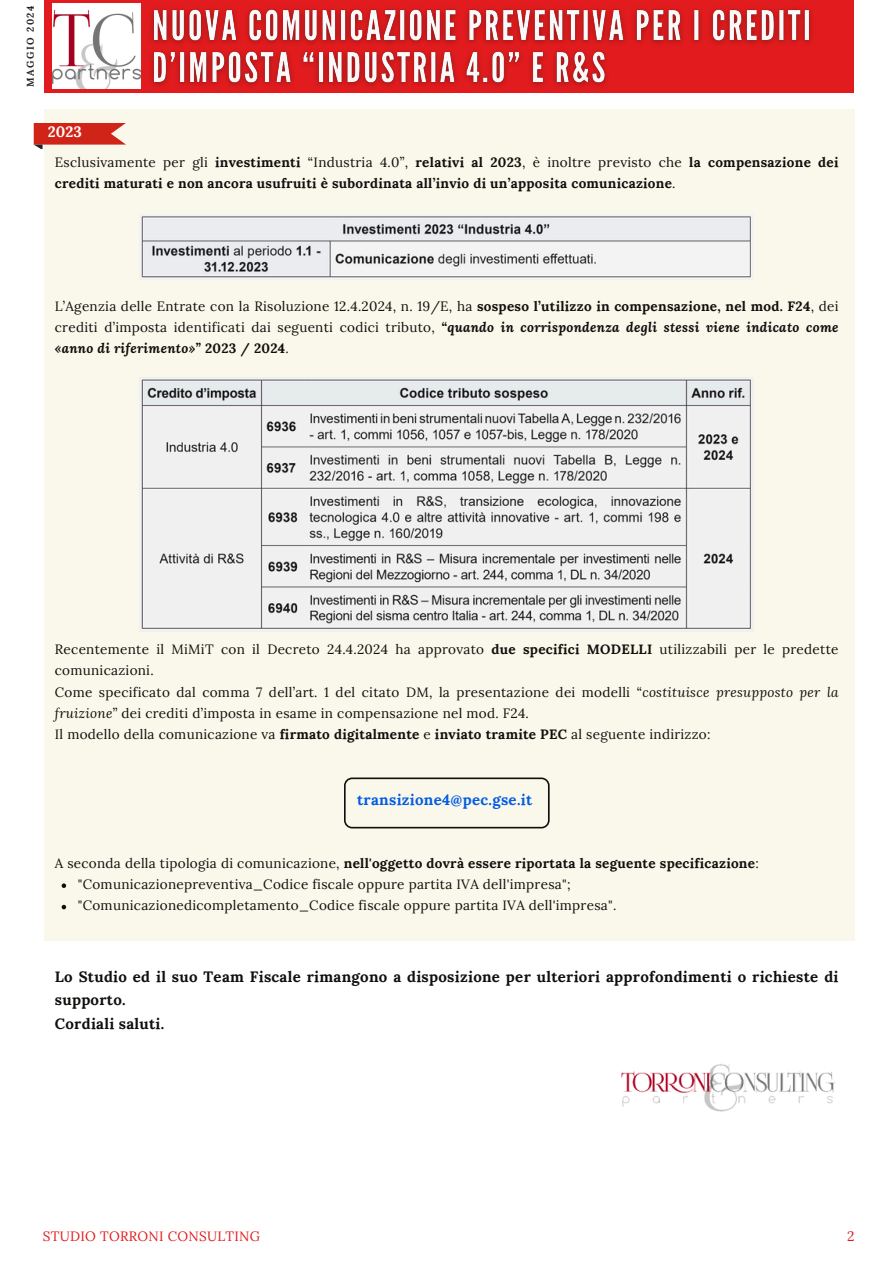
<style>
.page{position:relative;width:894px;height:1264px;background:#fff}
.page>*{position:absolute;margin:0;border:0;box-sizing:border-box;transform-origin:0 0}
.t1{font:700 15px/23.7px "Lora";letter-spacing:.02em;color:#100f0d}
.t2{font:700 15px "Lora";letter-spacing:.02em;color:#035ce1}
.t3{font:700 15px "Lora";color:#fff}
.t4{font:13.8px "Lora";color:#e21c1e}
.t5{font:13.5px/21.3px "Lora";letter-spacing:.02em;color:#100f0d}
.t6{font:700 13.5px/21.3px "Lora";letter-spacing:.02em;color:#100f0d}
.t7{font:13.5px "Lora";letter-spacing:.02em;color:#e21c1e}
.t8{font:700 9.75px "Lora";letter-spacing:.15em;color:#222}
.s1{font-weight:400}
.s2{font-weight:700}
.s3{font-weight:700;font-style:italic}
.s4{font-style:italic}
</style>
<div class="page">
<div style="left:44px;top:0;width:809px;height:92px;background:#e21c1e"></div>
<img style="left:53px;top:3px;width:88px;height:86px">
<img style="left:144px;top:8px;width:676px;height:85px">
<div style="left:44px;top:109px;width:810px;height:831px;background:#faf8ea"></div>
<svg style="left:34px;top:124px;width:92px;height:25px"></svg>
<img style="left:140px;top:216px;width:612px;height:63px">
<img style="left:140px;top:377px;width:611px;height:253px">
<svg style="left:62px;top:883px;width:4px;height:5px"></svg>
<svg style="left:62px;top:904px;width:4px;height:5px"></svg>
<svg style="left:344px;top:777px;width:205px;height:51px"></svg>
<img style="left:621px;top:1064px;width:215px;height:48px">
<p class="t8" style="left:24px;top:87px;width:83px;rotate:-90deg">MAGGIO 2024</p>
<p class="t3" style="left:48px;top:122px;width:35px">2023</p>
<h3 class="t6" style="left:55px;top:151px;width:785px"><span class="s1">Esclusivamente per gli</span> investimenti <span class="s1">“Industria 4.0”,</span> relativi al 2023<span class="s1">, è inoltre previsto che</span> la compensazione dei crediti maturati e non ancora usufruiti è subordinata all’invio di un’apposita comunicazione<span class="s1">.</span></h3>
<p class="t5" style="left:55px;top:295px;width:784px;text-align:justify">L’Agenzia delle Entrate con la Risoluzione 12.4.2024, n. 19/E, ha <span class="s2">sospeso l’utilizzo in compensazione, nel mod. F24</span>, dei crediti d’imposta identificati dai seguenti codici tributo, <span class="s3">“quando in corrispondenza degli stessi viene indicato come «anno di riferimento»”</span> <span class="s2">2023 / 2024</span>.</p>
<p class="t5" style="left:55px;top:638px;width:784px">Recentemente il MiMiT con il Decreto 24.4.2024 ha approvato <span class="s2">due specifici MODELLI</span> utilizzabili per le predette comunicazioni.<br>Come specificato dal comma 7 dell’art. 1 del citato DM, la presentazione dei modelli “<span class="s4">costituisce presupposto per la fruizione</span>” dei crediti d’imposta in esame in compensazione nel mod. F24.<br>Il modello della comunicazione va <span class="s2">firmato digitalmente</span> e <span class="s2">inviato tramite PEC</span> al seguente indirizzo:</p>
<p class="t2" style="left:357px;top:789px;width:176px">transizione4@pec.gse.it</p>
<h4 class="t6" style="left:55px;top:852px;width:705px"><span class="s1">A seconda della tipologia di comunicazione,</span> nell'oggetto dovrà essere riportata la seguente specificazione<span class="s1">:</span></h4>
<p class="t5" style="left:78px;top:873px;width:494px">"Comunicazionepreventiva_Codice fiscale oppure partita IVA dell'impresa";</p>
<h4 class="t5" style="left:78px;top:894px;width:540px">"Comunicazionedicompletamento_Codice fiscale oppure partita IVA dell'impresa".</h4>
<h3 class="t1" style="left:55px;top:964px;width:784px">Lo Studio ed il suo Team Fiscale rimangono a disposizione per ulteriori approfondimenti o richieste di supporto.<br>Cordiali saluti.</h3>
<h4 class="t7" style="left:43px;top:1227px;width:219px">STUDIO TORRONI CONSULTING</h4>
<p class="t4" style="left:846px;top:1227px;width:9px">2</p>
</div>
